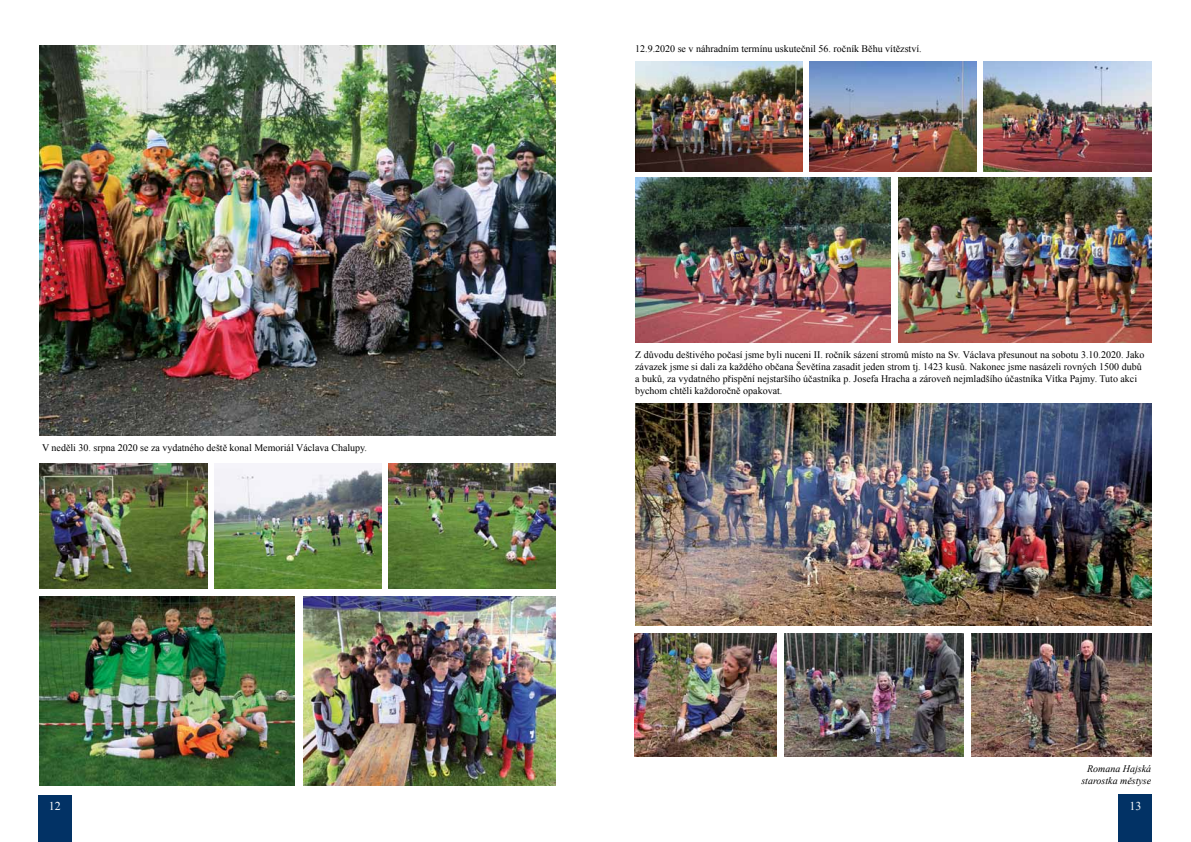
<style>
.page{position:relative;width:1191px;height:842px;background:#fff}
.page>*{position:absolute;margin:0;border:0;box-sizing:border-box;transform-origin:0 0}
.t1{font:12px "Times New Roman";color:#fff}
.t2{font:10px/12px "Times New Roman";color:#000}
.t3{font:italic 10px/12px "Times New Roman";color:#000;text-align:center}
</style>
<div class="page">
<div style="left:38px;top:795px;width:34px;height:47px;background:#023265"></div>
<div style="left:1118px;top:794px;width:34px;height:48px;background:#023265"></div>
<img style="left:40px;top:45px;width:516px;height:390px">
<img style="left:214px;top:464px;width:167px;height:125px">
<img style="left:388px;top:464px;width:168px;height:125px">
<img style="left:40px;top:464px;width:167px;height:125px">
<img style="left:303px;top:597px;width:253px;height:188px">
<img style="left:40px;top:597px;width:255px;height:188px">
<img style="left:809px;top:62px;width:168px;height:109px">
<img style="left:984px;top:62px;width:167px;height:109px">
<img style="left:635px;top:62px;width:167px;height:109px">
<img style="left:899px;top:178px;width:252px;height:164px">
<img style="left:635px;top:178px;width:255px;height:164px">
<img style="left:635px;top:403px;width:516px;height:223px">
<img style="left:784px;top:634px;width:180px;height:123px">
<img style="left:971px;top:634px;width:180px;height:123px">
<img style="left:634px;top:634px;width:142px;height:123px">
<p class="t2" style="left:635px;top:43px;width:288px">12.9.2020 se v náhradním termínu uskutečnil 56. ročník Běhu vítězství.</p>
<p class="t2" style="left:42px;top:441px;width:327px">V neděli 30. srpna 2020 se za vydatného deště konal Memoriál Václava Chalupy.</p>
<p class="t2" style="left:635px;top:348px;width:511px">Z důvodu deštivého počasí jsme byli nuceni II. ročník sázení stromů místo na Sv. Václava přesunout na sobotu 3.10.2020. Jako závazek jsme si dali za každého občana Ševětína zasadit jeden strom tj. 1423 kusů. Nakonec jsme nasázeli rovných 1500 dubů a buků, za vydatného přispění nejstaršího účastníka p. Josefa Hracha a zároveň nejmladšího účastníka Vítka Pajmy. Tuto akci bychom chtěli každoročně opakovat.</p>
<p class="t3" style="left:1081px;top:762px;width:71px">Romana Hajská starostka městyse</p>
<p class="t1" style="left:49px;top:798px;width:13px">12</p>
<p class="t1" style="left:1129px;top:797px;width:13px">13</p>
</div>
